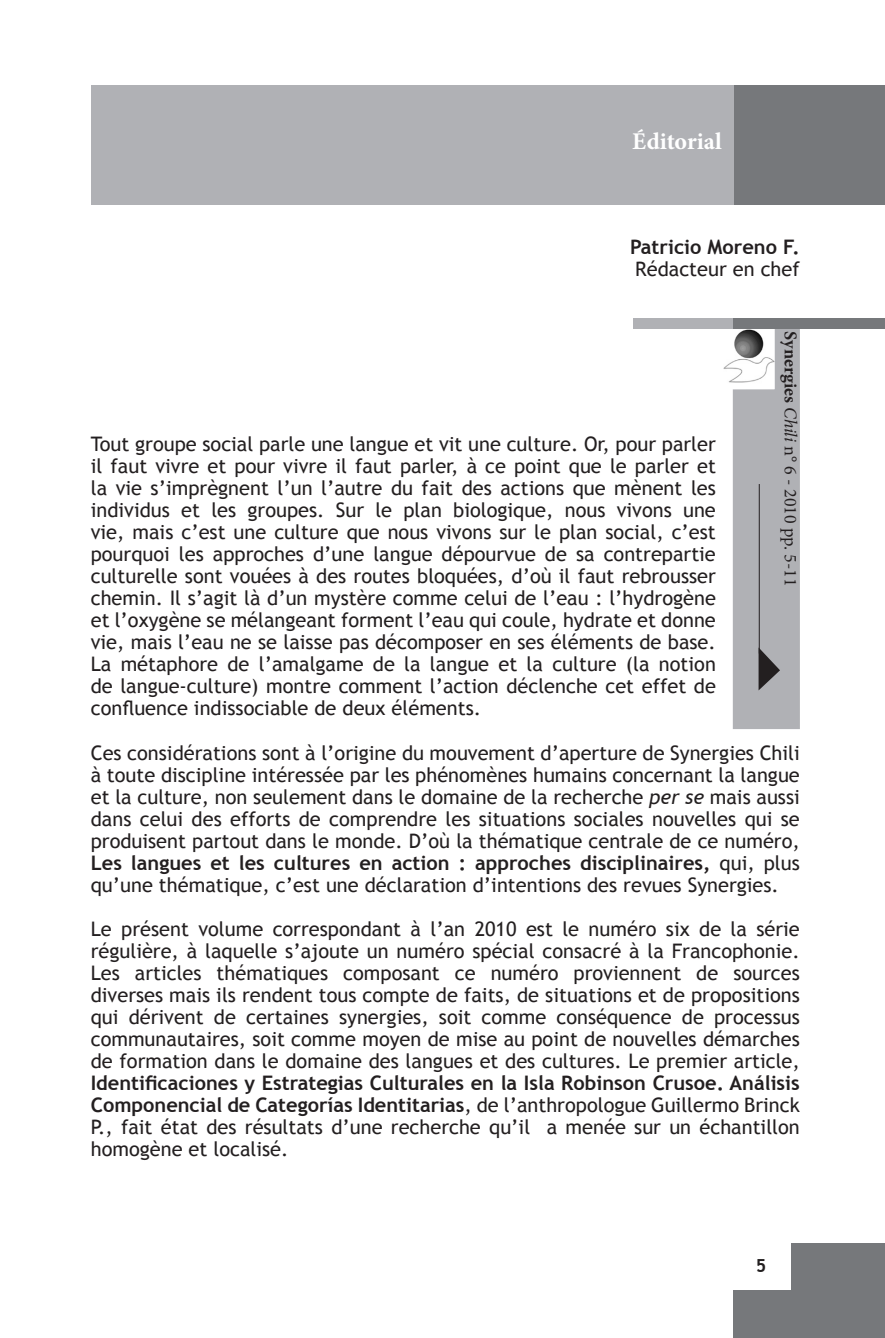
<style>
.page{position:relative;width:885px;height:1338px;background:#fff}
.page>*{position:absolute;margin:0;border:0;box-sizing:border-box;transform-origin:0 0}
.Corps_de_texte{font:700 24px "Minion Pro";color:#fff}
.Corps_de_texte-2{font:20px/22px "Trebuchet MS";color:#231f20;text-align:justify}
.Corps_de_texte-3{font:700 20px "Trebuchet MS";color:#231f20}
.t1{font:18px "Minion Pro";color:#231f20}
.Pa6{font:700 18px "Trebuchet MS";color:#231f20}
.s1{font-weight:700}
.s2{font-style:italic}
</style>
<div class="page">
<div style="left:733px;top:1243px;width:151px;height:95px;background:#76787b"></div>
<div style="left:731px;top:1242px;width:59px;height:48px;background:#fff"></div>
<div style="left:633px;top:318px;width:102px;height:11px;background:#b0b1b5"></div>
<div style="left:730px;top:85px;width:154px;height:119px;background:#76787b"></div>
<div style="left:732px;top:327px;width:67px;height:402px;background:#b0b1b5"></div>
<div style="left:733px;top:318px;width:151px;height:11px;background:#76787b"></div>
<svg style="left:758px;top:647px;width:22px;height:43px"></svg>
<img style="left:723px;top:329px;width:51px;height:60px">
<hr style="left:758px;top:484px;width:1px;height:170px;background:#231f20">
<div style="left:91px;top:85px;width:642px;height:120px;background:#b0b1b5"></div>
<p class="Corps_de_texte" style="left:632px;top:124px;width:91px">Éditorial</p>
<p class="Corps_de_texte-3" style="left:630px;top:234px;width:171px">Patricio Moreno F.</p>
<p class="Corps_de_texte-2" style="left:635px;top:258px;width:166px">Rédacteur en chef</p>
<p class="Corps_de_texte-2" style="left:91px;top:433px;width:626px">Tout groupe social parle une langue et vit une culture. Or, pour parler il faut vivre et pour vivre il faut parler, à ce point que le parler et la vie s’imprègnent l’un l’autre du fait des actions que mènent les individus et les groupes. Sur le plan biologique, nous vivons une vie, mais c’est une culture que nous vivons sur le plan social, c’est pourquoi les approches d’une langue dépourvue de sa contrepartie culturelle sont vouées à des routes bloquées, d’où il faut rebrousser chemin. Il s’agit là d’un mystère comme celui de l’eau : l’hydrogène et l’oxygène se mélangeant forment l’eau qui coule, hydrate et donne vie, mais l’eau ne se laisse pas décomposer en ses éléments de base.<br>La métaphore de l’amalgame de la langue et la culture (la notion de langue-culture) montre comment l’action déclenche cet effet de confluence indissociable de deux éléments.</p>
<p class="t1" style="left:802px;top:331px;width:256px;rotate:90deg"><span class="s1">Synergies</span> <span class="s2">Chili</span> n° 6 - 2010 pp. 5-11</p>
<p class="Corps_de_texte-2" style="left:91px;top:742px;width:710px">Ces considérations sont à l’origine du mouvement d’aperture de Synergies Chili à toute discipline intéressée par les phénomènes humains concernant la langue et la culture, non seulement dans le domaine de la recherche <span class="s2">per se</span> mais aussi dans celui des efforts de comprendre les situations sociales nouvelles qui se produisent partout dans le monde. D’où la thématique centrale de ce numéro, <span class="s1">Les langues et les cultures en action : approches disciplinaires,</span> qui, plus qu’une thématique, c’est une déclaration d’intentions des revues Synergies.</p>
<p class="Corps_de_texte-2" style="left:91px;top:918px;width:710px">Le présent volume correspondant à l’an 2010 est le numéro six de la série régulière, à laquelle s’ajoute un numéro spécial consacré à la Francophonie.<br>Les articles thématiques composant ce numéro proviennent de sources diverses mais ils rendent tous compte de faits, de situations et de propositions qui dérivent de certaines synergies, soit comme conséquence de processus communautaires, soit comme moyen de mise au point de nouvelles démarches de formation dans le domaine des langues et des cultures. Le premier article, <span class="s1">Identificaciones y Estrategias Culturales en la Isla Robinson Crusoe. Análisis Componencial de Categorías Identitarias</span>, de l’anthropologue Guillermo Brinck P., fait état des résultats d’une recherche qu’il a menée sur un échantillon homogène et localisé.</p>
<p class="Pa6" style="left:755px;top:1255px;width:12px">5</p>
</div>
